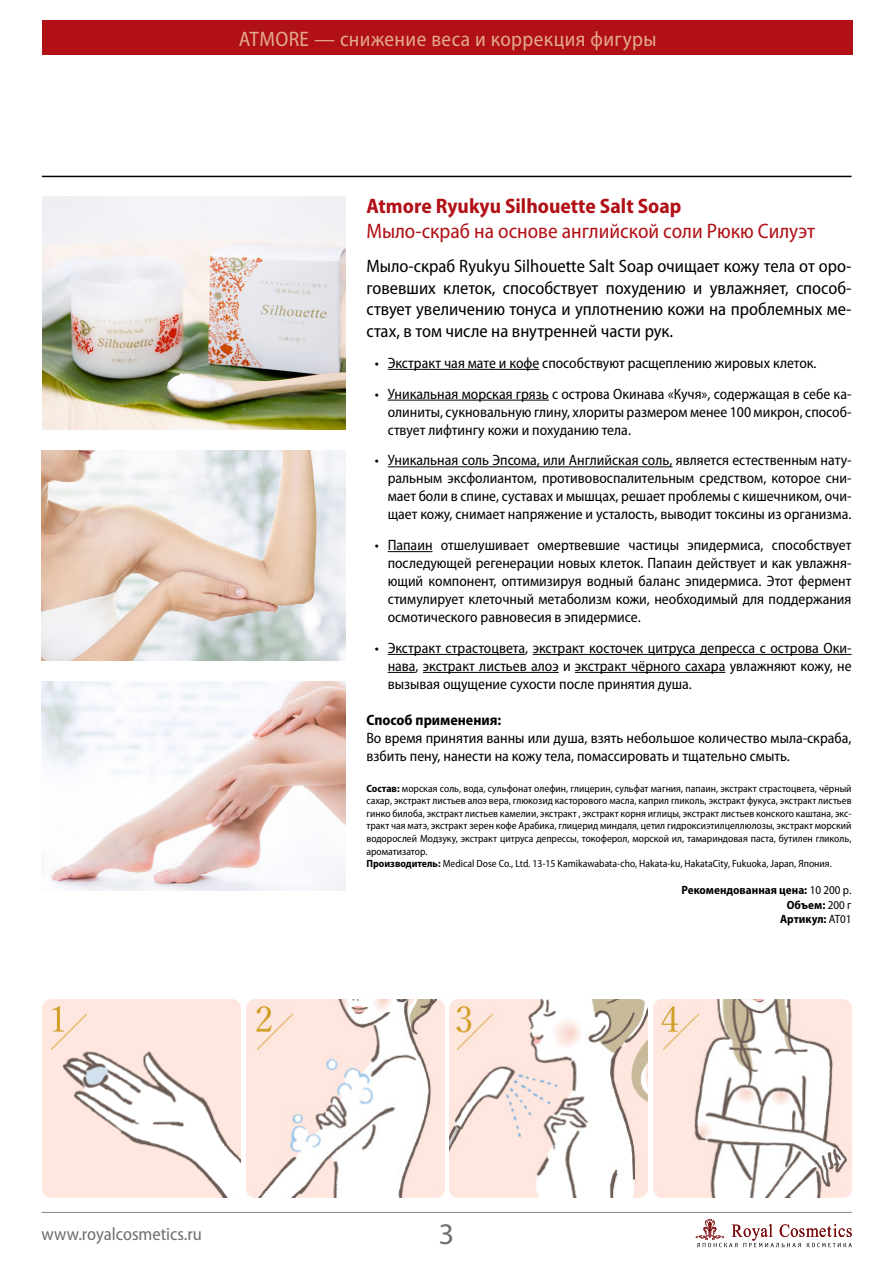
<style>
.page{position:relative;width:893px;height:1263px;background:#fff}
.page>*{position:absolute;margin:0;border:0;box-sizing:border-box;transform-origin:0 0}
.t1{font:30px "Myriad Pro";color:#6d6e71}
.t2{font:semi-condensed 21px "Myriad Pro";color:#b11116}
.t3{font:semi-condensed 21px "Myriad Pro";letter-spacing:.02em;color:#e3a892}
.t4{font:700 semi-condensed 21px "Myriad Pro";color:#b11116}
.t5{font:semi-condensed 18px/21.6px "Myriad Pro";color:#000;text-align:justify}
.t6{font:semi-condensed 18px "Myriad Pro";color:#6d6e71}
.t7{font:semi-condensed 15px/18px "Myriad Pro";color:#000;text-align:justify}
.t8{font:700 semi-condensed 15px "Myriad Pro";color:#000}
.t9{font:700 semi-condensed 12px/14.4px "Myriad Pro";color:#000;text-align:right}
.t10{font:semi-condensed 10.5px/12.6px "Myriad Pro";color:#000}
.s1{font-weight:700}
.s2{font-weight:400}
</style>
<div class="page">
<div style="left:43px;top:21px;width:810px;height:34px;background:#b11116"></div>
<img style="left:43px;top:197px;width:302px;height:232px">
<hr style="left:388px;top:369px;width:151px;height:1px;background:#000">
<hr style="left:388px;top:400px;width:161px;height:1px;background:#000">
<hr style="left:388px;top:466px;width:285px;height:1px;background:#000">
<hr style="left:388px;top:551px;width:45px;height:1px;background:#000">
<hr style="left:388px;top:654px;width:137px;height:1px;background:#000">
<hr style="left:533px;top:654px;width:318px;height:1px;background:#000">
<svg style="left:388px;top:672px;width:28px;height:1px"></svg>
<hr style="left:423px;top:672px;width:136px;height:1px;background:#000">
<hr style="left:575px;top:672px;width:150px;height:1px;background:#000">
<hr style="left:42px;top:176px;width:809px;height:1px;background:#000">
<img style="left:43px;top:999px;width:198px;height:199px">
<img style="left:246px;top:999px;width:198px;height:199px">
<img style="left:450px;top:999px;width:198px;height:199px">
<img style="left:653px;top:999px;width:198px;height:199px">
<img style="left:42px;top:451px;width:303px;height:209px">
<img style="left:42px;top:681px;width:303px;height:209px">
<svg style="left:696px;top:1219px;width:156px;height:28px"></svg>
<hr style="left:42px;top:1212px;width:810px;height:1px;background:#808285">
<h2 class="t3" style="left:239px;top:27px;width:419px">ATMORE — снижение веса и коррекция фигуры</h2>
<h2 class="t4" style="left:366px;top:194px;width:317px">Atmore Ryukyu Silhouette Salt Soap</h2>
<h2 class="t2" style="left:366px;top:219px;width:450px">Мыло-скраб на основе английской соли Рюкю Силуэт</h2>
<p class="t5" style="left:366px;top:256px;width:487px">Мыло-скраб Ryukyu Silhouette Salt Soap очищает кожу тела от оро&shy;говевших клеток, способствует похудению и увлажняет, способ&shy;ствует увеличению тонуса и уплотнению кожи на проблемных ме&shy;стах, в том числе на внутренней части рук.</p>
<p class="t7" style="left:375px;top:354px;width:443px">• Экстракт чая мате и кофе способствуют расщеплению жировых клеток.</p>
<p class="t7" style="left:388px;top:385px;width:465px;text-indent:-13px">• Уникальная морская грязь с острова Окинава «Кучя», содержащая в себе ка&shy;олиниты, сукновальную глину, хлориты размером менее 100 микрон, способ&shy;ствует лифтингу кожи и похуданию тела.</p>
<p class="t7" style="left:388px;top:452px;width:465px;text-indent:-13px">• Уникальная соль Эпсома, или Английская соль, является естественным нату&shy;ральным эксфолиантом, противовоспалительным средством, которое сни&shy;мает боли в спине, суставах и мышцах, решает проблемы с кишечником, очи&shy;щает кожу, снимает напряжение и усталость, выводит токсины из организма.</p>
<p class="t7" style="left:388px;top:536px;width:465px;text-indent:-13px">• Папаин отшелушивает омертвевшие частицы эпидермиса, способствует последующей регенерации новых клеток. Папаин действует и как увлажня&shy;ющий компонент, оптимизируя водный баланс эпидермиса. Этот фермент стимулирует клеточный метаболизм кожи, необходимый для поддержания осмотического равновесия в эпидермисе.</p>
<p class="t7" style="left:388px;top:639px;width:465px;text-indent:-13px">• Экстракт страстоцвета, экстракт косточек цитруса депресса с острова Оки&shy;нава, экстракт листьев алоэ и экстракт чёрного сахара увлажняют кожу, не вызывая ощущение сухости после принятия душа.</p>
<p class="t8" style="left:366px;top:711px;width:136px">Способ применения:</p>
<p class="t7" style="left:366px;top:729px;width:487px">Во время принятия ванны или душа, взять небольшое количество мыла-скраба, взбить пену, нанести на кожу тела, помассировать и тщательно смыть.</p>
<p class="t10" style="left:366px;top:782px;width:487px"><span class="s1">Состав:</span> морская соль, вода, сульфонат олефин, глицерин, сульфат магния, папаин, экстракт страстоцвета, чёрный сахар, экстракт листьев алоэ вера, глюкозид касторового масла, каприл гликоль, экстракт фукуса, экстракт листьев гинко билоба, экстракт листьев камелии, экстракт , экстракт корня иглицы, экстракт листьев конского каштана, экс&shy;тракт чая матэ, экстракт зерен кофе Арабика, глицерид миндаля, цетил гидроксиэтилцеллюлозы, экстракт морский водорослей Модзуку, экстракт цитруса депрессы, токоферол, морской ил, тамариндовая паста, бутилен гликоль, ароматизатор.<br><span class="s1">Производитель:</span> Medical Dose Co., Ltd. 13-15 Kamikawabata-cho, Hakata-ku, HakataCity, Fukuoka, Japan, Япония.</p>
<p class="t9" style="left:681px;top:883px;width:171px">Рекомендованная цена: <span class="s2">10 200 р.<br></span>Объем: <span class="s2">200 г<br></span>Артикул: <span class="s2">AT01</span></p>
<p class="t6" style="left:42px;top:1224px;width:162px">www.royalcosmetics.ru</p>
<h1 class="t1" style="left:439px;top:1217px;width:17px">3</h1>
</div>
